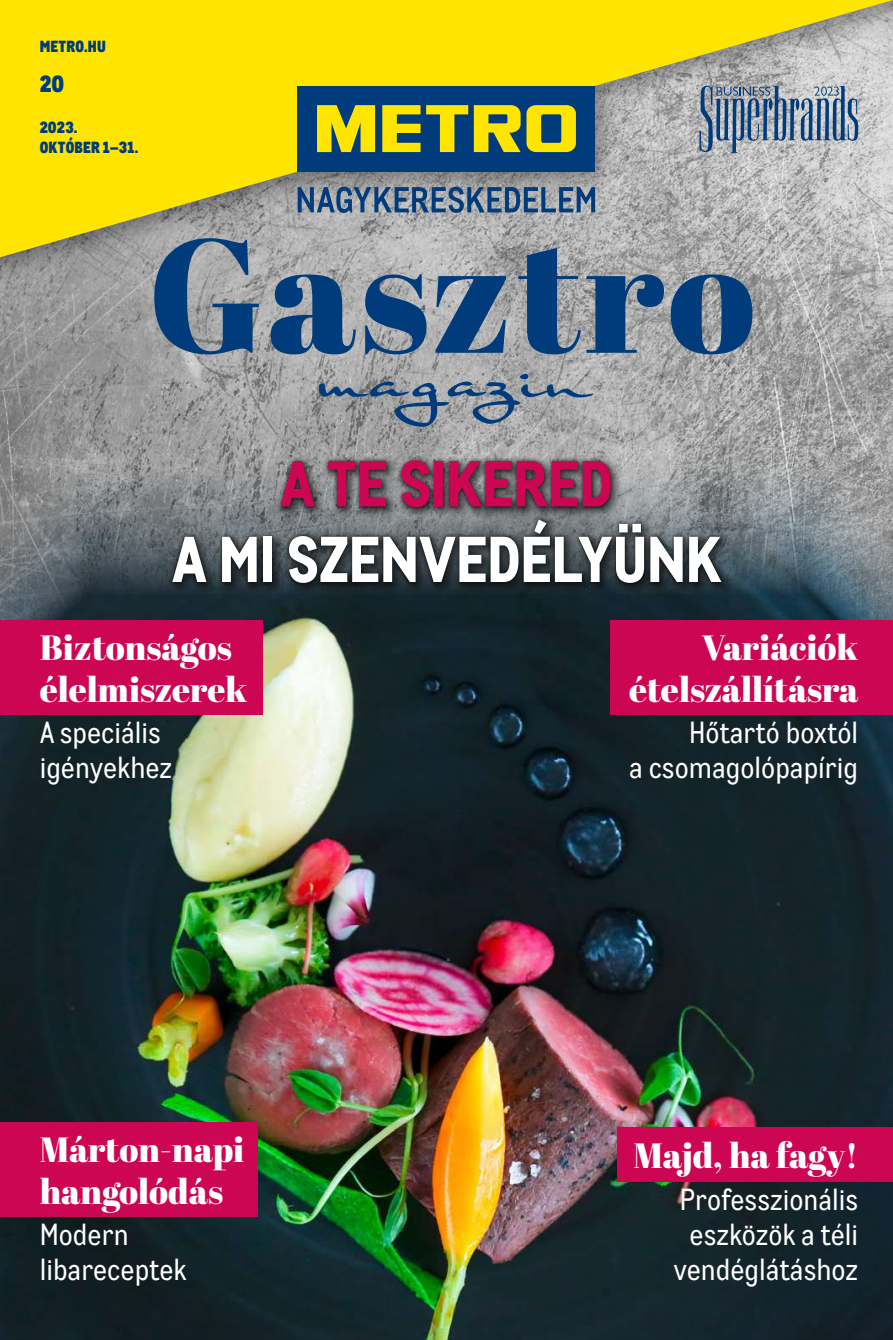
<style>
.page{position:relative;width:893px;height:1340px;background:#fff}
.page>*{position:absolute;margin:0;border:0;box-sizing:border-box;transform-origin:0 0}
.t1{font:800 63px "CA Metro";letter-spacing:-.01em;color:#fff}
.t2{font:800 63px "CA Metro";letter-spacing:-.01em;color:#cd0653}
.t3{font:35px/42px "Abril Fatface";color:#fff}
.t4{font:29.75px/35px "CA Metro";color:#fff}
.t5{font:900 22.75px "CA Metro";color:#003b7c}
.t6{font:900 15.75px/20.1px "CA Metro";letter-spacing:.015em;color:#003b7c}
</style>
<div class="page">
<img style="left:0;top:291px;width:893px;height:156px">
<img style="left:0;top:447px;width:893px;height:892px">
<svg style="left:154px;top:291px;width:598px;height:63px;background:#537192"></svg>
<svg style="left:319px;top:374px;width:274px;height:53px;background:#8a949e"></svg>
<div style="left:610px;top:620px;width:283px;height:94px;background:#cd0653"></div>
<div style="left:0;top:1122px;width:258px;height:95px;background:#cd0653"></div>
<div style="left:0;top:620px;width:263px;height:94px;background:#cd0653"></div>
<div style="left:617px;top:1127px;width:276px;height:55px;background:#cd0653"></div>
<div style="left:0;top:0;width:893px;height:291px;background:#000;opacity:.38"></div>
<svg style="left:0;top:0;width:893px;height:264px;background:#d8ca50"></svg>
<div style="left:298px;top:86px;width:297px;height:85px;background:#003b7c"></div>
<svg style="left:317px;top:105px;width:58px;height:47px"></svg>
<svg style="left:382px;top:105px;width:38px;height:47px"></svg>
<svg style="left:426px;top:105px;width:42px;height:47px"></svg>
<svg style="left:474px;top:105px;width:102px;height:47px"></svg>
<svg style="left:298px;top:187px;width:297px;height:26px;background:#5f7a97"></svg>
<svg style="left:699px;top:85px;width:160px;height:68px;background:#8396ab"></svg>
<div style="left:166px;top:513px;width:568px;height:82px;background:#000;opacity:.5"></div>
<div style="left:169px;top:516px;width:556px;height:70px;background:#000;opacity:.75"></div>
<div style="left:274px;top:454px;width:349px;height:65px;background:#000;opacity:.5"></div>
<div style="left:277px;top:457px;width:338px;height:54px;background:#000;opacity:.75"></div>
<p class="t6" style="left:40px;top:35px;width:68px">METRO.HU</p>
<p class="t5" style="left:40px;top:65px;width:26px">20</p>
<p class="t6" style="left:40px;top:115px;width:100px">2023.<br>OKTÓBER 1–31.</p>
<h1 class="t2" style="left:280px;top:432px;width:334px">A TE SIKERED</h1>
<h1 class="t1" style="left:172px;top:507px;width:551px">A MI SZENVEDÉLYÜNK</h1>
<p class="t3" style="left:40px;top:625px;width:209px">Biztonságos élelmiszerek</p>
<p class="t4" style="left:40px;top:713px;width:134px">A speciális igényekhez</p>
<p class="t3" style="left:40px;top:1127px;width:206px">Márton-napi hangolódás</p>
<p class="t4" style="left:40px;top:1215px;width:149px">Modern libareceptek</p>
<p class="t3" style="left:629px;top:625px;width:231px;text-align:right">Variációk ételszállításra</p>
<p class="t4" style="left:629px;top:713px;width:231px;text-align:right">Hőtartó boxtól<br>a csomagolópapírig</p>
<p class="t3" style="left:633px;top:1133px;width:226px">Majd, ha fagy!</p>
<p class="t4" style="left:673px;top:1180px;width:186px;text-align:center">Professzionális eszközök a téli vendéglátáshoz</p>
</div>
